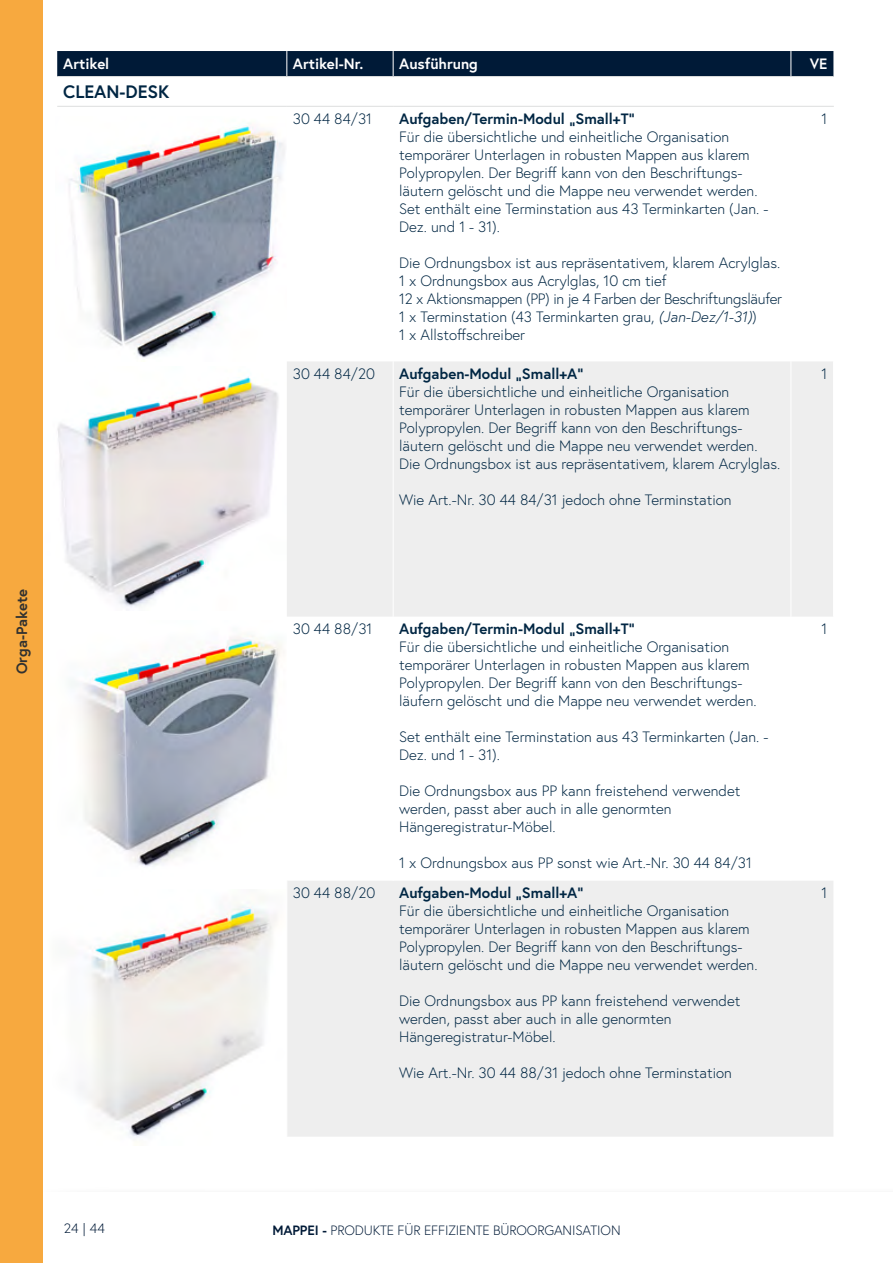
<style>
.page{position:relative;width:893px;height:1263px;background:#fff}
.page>*{position:absolute;margin:0;border:0;box-sizing:border-box;transform-origin:0 0}
.t1{font:700 18px "Europa";color:#002643}
.t2{font:300 15px/18px "Europa";color:#002643}
.t3{font:700 15px "Europa";color:#002643}
.t4{font:700 15px "Europa";color:#fff}
.t5{font:700 15px "Europa";color:#313130}
.t6{font:300 13.5px "Europa";letter-spacing:-.01em;color:#001a37}
.s1{font-style:italic}
.s2{font-weight:700}
</style>
<div class="page">
<img style="left:79px;top:897px;width:198px;height:241px">
<img style="left:70px;top:636px;width:212px;height:230px">
<img style="left:57px;top:376px;width:222px;height:231px">
<img style="left:68px;top:125px;width:217px;height:233px">
<svg style="left:287px;top:362px;width:546px;height:775px;fill:#eee"></svg>
<hr style="left:393px;top:361px;width:1px;height:256px;background:#fff">
<hr style="left:393px;top:617px;width:1px;height:264px;background:#fff">
<div style="left:57px;top:51px;width:776px;height:25px;background:#001a37"></div>
<hr style="left:790px;top:617px;width:1px;height:264px;background:#fff">
<hr style="left:790px;top:361px;width:1px;height:256px;background:#fff">
<hr style="left:57px;top:76px;width:230px;height:1px;background:#dddede">
<hr style="left:287px;top:76px;width:106px;height:1px;background:#dddede">
<hr style="left:393px;top:76px;width:398px;height:1px;background:#dddede">
<hr style="left:791px;top:76px;width:42px;height:1px;background:#dddede">
<hr style="left:57px;top:106px;width:230px;height:1px;background:#dddede">
<hr style="left:287px;top:106px;width:106px;height:1px;background:#dddede">
<hr style="left:393px;top:106px;width:398px;height:1px;background:#dddede">
<hr style="left:791px;top:106px;width:43px;height:1px;background:#dddede">
<div style="left:0;top:0;width:43px;height:1263px;background:#f7a93f"></div>
<p class="t5" style="left:12px;top:674px;width:87px;rotate:-90deg">Orga-Pakete</p>
<p class="t4" style="left:63px;top:53px;width:48px">Artikel</p>
<p class="t4" style="left:293px;top:53px;width:72px">Artikel-Nr.</p>
<p class="t4" style="left:399px;top:53px;width:80px">Ausführung</p>
<p class="t4" style="left:810px;top:53px;width:19px">VE</p>
<p class="t1" style="left:63px;top:80px;width:108px">CLEAN-DESK</p>
<p class="t2" style="left:293px;top:110px;width:81px">30 44 84/31</p>
<p class="t3" style="left:399px;top:109px;width:237px">Aufgaben/Termin-Modul „Small+T“</p>
<p class="t2" style="left:399px;top:128px;width:371px">Für die übersichtliche und einheitliche Organisation temporärer Unterlagen in robusten Mappen aus klarem Polypropylen. Der Begriff kann von den Beschriftungs&shy;läutern gelöscht und die Mappe neu verwendet werden.<br>Set enthält eine Terminstation aus 43 Terminkarten (Jan. - Dez. und 1 - 31).</p>
<p class="t2" style="left:399px;top:254px;width:384px">Die Ordnungsbox ist aus repräsentativem, klarem Acrylglas.<br>1 x Ordnungsbox aus Acrylglas, 10 cm tief<br>12 x Aktionsmappen (PP) in je 4 Farben der Beschriftungsläufer 1 x Terminstation (43 Terminkarten grau, <span class="s1">(Jan-Dez/1-31)</span>)<br>1 x Allstoffschreiber</p>
<p class="t2" style="left:822px;top:110px;width:7px">1</p>
<p class="t2" style="left:293px;top:365px;width:84px">30 44 84/20</p>
<p class="t3" style="left:399px;top:364px;width:186px">Aufgaben-Modul „Small+A“</p>
<p class="t2" style="left:399px;top:383px;width:383px">Für die übersichtliche und einheitliche Organisation temporärer Unterlagen in robusten Mappen aus klarem Polypropylen. Der Begriff kann von den Beschriftungs&shy;läutern gelöscht und die Mappe neu verwendet werden.<br>Die Ordnungsbox ist aus repräsentativem, klarem Acrylglas.</p>
<p class="t2" style="left:399px;top:491px;width:334px">Wie Art.-Nr. 30 44 84/31 jedoch ohne Terminstation</p>
<p class="t2" style="left:822px;top:365px;width:7px">1</p>
<p class="t2" style="left:293px;top:620px;width:81px">30 44 88/31</p>
<p class="t3" style="left:399px;top:619px;width:237px">Aufgaben/Termin-Modul „Small+T“</p>
<p class="t2" style="left:399px;top:638px;width:359px">Für die übersichtliche und einheitliche Organisation temporärer Unterlagen in robusten Mappen aus klarem Polypropylen. Der Begriff kann von den Beschriftungs&shy;läufern gelöscht und die Mappe neu verwendet werden.</p>
<p class="t2" style="left:399px;top:728px;width:371px">Set enthält eine Terminstation aus 43 Terminkarten (Jan. -<br>Dez. und 1 - 31).</p>
<p class="t2" style="left:399px;top:782px;width:343px">Die Ordnungsbox aus PP kann freistehend verwendet werden, passt aber auch in alle genormten<br>Hängeregistratur-Möbel.</p>
<p class="t2" style="left:399px;top:854px;width:354px">1 x Ordnungsbox aus PP sonst wie Art.-Nr. 30 44 84/31</p>
<p class="t2" style="left:293px;top:884px;width:84px">30 44 88/20</p>
<p class="t3" style="left:399px;top:883px;width:186px">Aufgaben-Modul „Small+A“</p>
<p class="t2" style="left:399px;top:902px;width:360px">Für die übersichtliche und einheitliche Organisation temporärer Unterlagen in robusten Mappen aus klarem Polypropylen. Der Begriff kann von den Beschriftungs&shy;läutern gelöscht und die Mappe neu verwendet werden.</p>
<p class="t2" style="left:399px;top:992px;width:343px">Die Ordnungsbox aus PP kann freistehend verwendet werden, passt aber auch in alle genormten<br>Hängeregistratur-Möbel.</p>
<p class="t2" style="left:399px;top:1064px;width:334px">Wie Art.-Nr. 30 44 88/31 jedoch ohne Terminstation</p>
<p class="t2" style="left:822px;top:620px;width:7px">1</p>
<p class="t2" style="left:822px;top:884px;width:7px">1</p>
<p class="t6" style="left:64px;top:1220px;width:43px">24 | 44</p>
<p class="t6" style="left:272px;top:1222px;width:350px"><span class="s2">MAPPEI -</span> PRODUKTE FÜR EFFIZIENTE BÜROORGANISATION</p>
</div>
